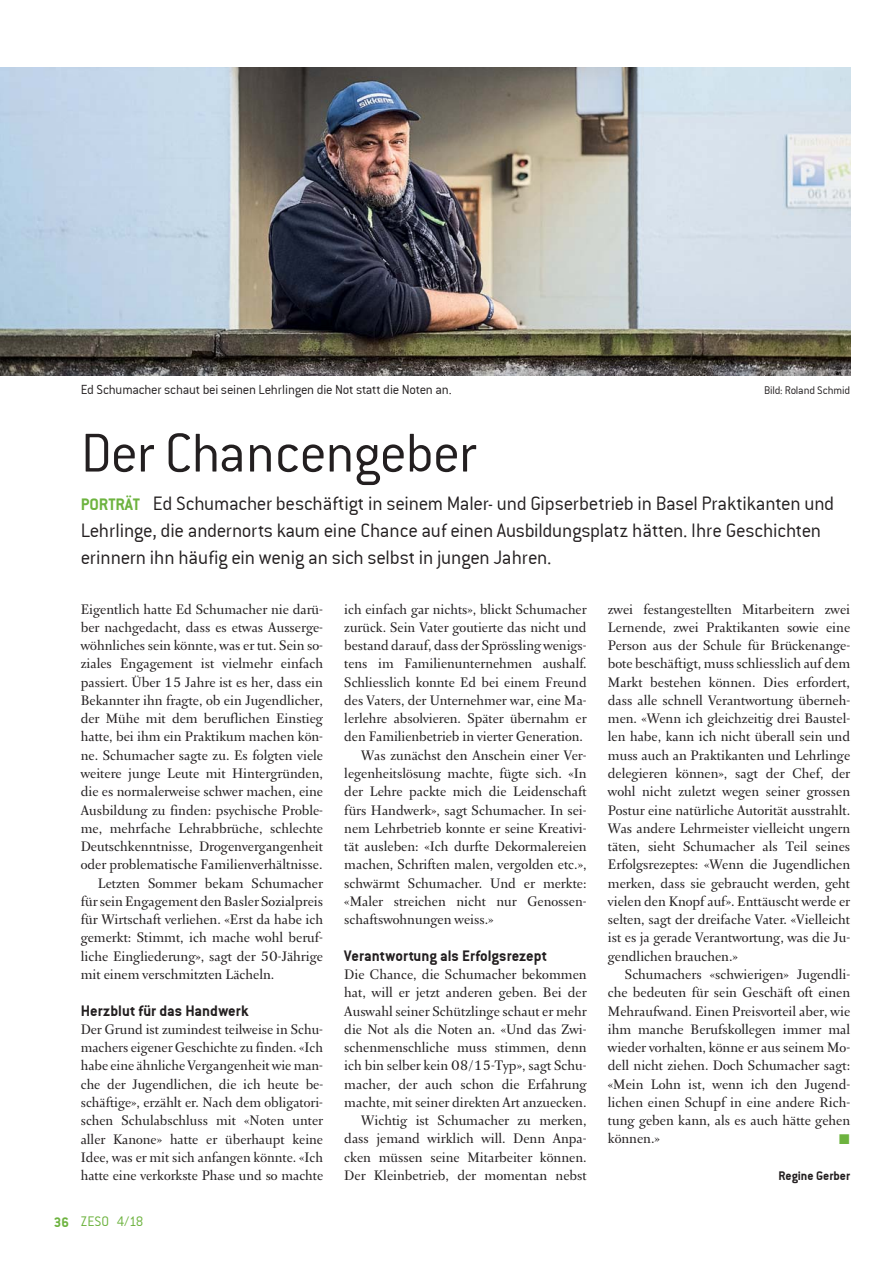
<style>
.page{position:relative;width:893px;height:1263px;background:#fff}
.page>*{position:absolute;margin:0;border:0;box-sizing:border-box;transform-origin:0 0}
.t1{font:300 60px "Conduit ITC";letter-spacing:-.02em;color:#231f20}
.t2{font:21px/27px "Conduit ITCTT Light";letter-spacing:-.015em;color:#231f20}
.t3{font:16.5px/18.3px "Arnhem Fine";color:#231f20;text-align:justify}
.t4{font:16.5px "Conduit ITCTT Bold";letter-spacing:.005em;color:#231f20}
.t5{font:15px "Conduit ITCTT Light";color:#6db33f}
.t6{font:14.25px "Conduit ITCTT Light";letter-spacing:-.02em;color:#231f20}
.t7{font:13.5px "Conduit ITCTT Bold";color:#231f20}
.t8{font:12px "Conduit ITCTT Light";letter-spacing:-.015em;color:#231f20}
.s1{font-family:"Conduit ITCTT Bold";font-size:18px;color:#6db33f}
.s2{font-family:"Conduit ITCTT Bold"}
</style>
<div class="page">
<img style="left:0;top:68px;width:850px;height:308px">
<p class="t6" style="left:81px;top:381px;width:372px">Ed Schumacher schaut bei seinen Lehrlingen die Not statt die Noten an.</p>
<p class="t8" style="left:764px;top:383px;width:88px">Bild: Roland Schmid</p>
<h1 class="t1" style="left:81px;top:432px;width:397px">Der Chancengeber</h1>
<p class="t2" style="left:81px;top:489px;width:755px"><span class="s1">PORTRÄT</span> Ed Schumacher beschäftigt in seinem Maler- und Gipserbetrieb in Basel Praktikanten und<br>Lehrlinge, die andernorts kaum eine Chance auf einen Ausbildungsplatz hätten. Ihre Geschichten erinnern ihn häufig ein wenig an sich selbst in jungen Jahren.</p>
<p class="t3" style="left:81px;top:601px;width:244px">Eigentlich hatte Ed Schumacher nie darü-</p>
<p class="t3" style="left:81px;top:619px;width:244px">ber nachgedacht, dass es etwas Ausserge-</p>
<p class="t3" style="left:81px;top:638px;width:244px">wöhnliches sein könnte, was er tut. Sein so-</p>
<p class="t3" style="left:81px;top:656px;width:244px">ziales Engagement ist vielmehr einfach</p>
<p class="t3" style="left:81px;top:674px;width:244px">passiert. Über 15 Jahre ist es her, dass ein</p>
<p class="t3" style="left:81px;top:692px;width:244px">Bekannter ihn fragte, ob ein Jugendlicher,</p>
<p class="t3" style="left:81px;top:711px;width:244px">der Mühe mit dem beruflichen Einstieg</p>
<p class="t3" style="left:81px;top:729px;width:244px">hatte, bei ihm ein Praktikum machen kön-</p>
<p class="t3" style="left:81px;top:747px;width:244px">ne. Schumacher sagte zu. Es folgten viele</p>
<p class="t3" style="left:81px;top:766px;width:244px">weitere junge Leute mit Hintergründen,</p>
<p class="t3" style="left:81px;top:784px;width:244px">die es normalerweise schwer machen, eine</p>
<p class="t3" style="left:81px;top:802px;width:244px">Ausbildung zu finden: psychische Proble-</p>
<p class="t3" style="left:81px;top:820px;width:244px">me, mehrfache Lehrabbrüche, schlechte</p>
<p class="t3" style="left:81px;top:839px;width:244px">Deutschkenntnisse, Drogenvergangenheit</p>
<p class="t3" style="left:81px;top:857px;width:243px">oder problematische Familienverhältnisse.</p>
<p class="t3" style="left:98px;top:875px;width:227px">Letzten Sommer bekam Schumacher</p>
<p class="t3" style="left:81px;top:893px;width:244px">für sein Engagement den Basler Sozialpreis</p>
<p class="t3" style="left:81px;top:912px;width:244px">für Wirtschaft verliehen. «Erst da habe ich</p>
<p class="t3" style="left:81px;top:930px;width:244px">gemerkt: Stimmt, ich mache wohl beruf-</p>
<p class="t3" style="left:81px;top:948px;width:244px">liche Eingliederung», sagt der 50-Jährige</p>
<p class="t3" style="left:81px;top:967px;width:195px">mit einem verschmitzten Lächeln.</p>
<p class="t4" style="left:81px;top:1000px;width:169px">Herzblut für das Handwerk</p>
<p class="t3" style="left:81px;top:1021px;width:244px">Der Grund ist zumindest teilweise in Schu&shy;machers eigener Geschichte zu finden. «Ich habe eine ähnliche Vergangenheit wie man&shy;che der Jugendlichen, die ich heute be&shy;schäftige», erzählt er. Nach dem obligatori&shy;schen Schulabschluss mit «Noten unter aller Kanone» hatte er überhaupt keine Idee, was er mit sich anfangen könnte. «Ich hatte eine verkorkste Phase und so machte</p>
<p class="t5" style="left:54px;top:1213px;width:91px"><span class="s2">36</span> ZESO 4/18</p>
<p class="t3" style="left:344px;top:601px;width:244px">ich einfach gar nichts», blickt Schumacher</p>
<p class="t3" style="left:344px;top:619px;width:244px">zurück. Sein Vater goutierte das nicht und</p>
<p class="t3" style="left:344px;top:638px;width:244px">bestand darauf, dass der Sprössling wenigs-</p>
<p class="t3" style="left:344px;top:656px;width:244px">tens im Familienunternehmen aushalf.</p>
<p class="t3" style="left:344px;top:674px;width:244px">Schliesslich konnte Ed bei einem Freund</p>
<p class="t3" style="left:344px;top:692px;width:244px">des Vaters, der Unternehmer war, eine Ma-</p>
<p class="t3" style="left:344px;top:711px;width:244px">lerlehre absolvieren. Später übernahm er</p>
<p class="t3" style="left:344px;top:729px;width:240px">den Familienbetrieb in vierter Generation.</p>
<p class="t3" style="left:361px;top:747px;width:227px">Was zunächst den Anschein einer Ver-</p>
<p class="t3" style="left:344px;top:766px;width:244px">legenheitslösung machte, fügte sich. «In</p>
<p class="t3" style="left:344px;top:784px;width:244px">der Lehre packte mich die Leidenschaft</p>
<p class="t3" style="left:344px;top:802px;width:244px">fürs Handwerk», sagt Schumacher. In sei-</p>
<p class="t3" style="left:344px;top:820px;width:244px">nem Lehrbetrieb konnte er seine Kreativi-</p>
<p class="t3" style="left:344px;top:839px;width:244px">tät ausleben: «Ich durfte Dekormalereien</p>
<p class="t3" style="left:344px;top:857px;width:244px">machen, Schriften malen, vergolden etc.»,</p>
<p class="t3" style="left:344px;top:875px;width:244px">schwärmt Schumacher. Und er merkte:</p>
<p class="t3" style="left:344px;top:893px;width:244px">«Maler streichen nicht nur Genossen-</p>
<p class="t3" style="left:344px;top:912px;width:151px">schaftswohnungen weiss.»</p>
<p class="t4" style="left:344px;top:946px;width:204px">Verantwortung als Erfolgsrezept</p>
<p class="t3" style="left:344px;top:967px;width:244px;text-align:right">Die Chance, die Schumacher bekommen hat, will er jetzt anderen geben. Bei der Auswahl seiner Schützlinge schaut er mehr die Not als die Noten an. «Und das Zwi&shy;schenmenschliche muss stimmen, denn ich bin selber kein 08/15-Typ», sagt Schu&shy;macher, der auch schon die Erfahrung machte, mit seiner direkten Art anzuecken.<br>Wichtig ist Schumacher zu merken, dass jemand wirklich will. Denn Anpa&shy;cken müssen seine Mitarbeiter können.<br>Der Kleinbetrieb, der momentan nebst</p>
<p class="t3" style="left:608px;top:601px;width:244px">zwei festangestellten Mitarbeitern zwei Lernende, zwei Praktikanten sowie eine Person aus der Schule für Brückenange&shy;bote beschäftigt, muss schliesslich auf dem Markt bestehen können. Dies erfordert, dass alle schnell Verantwortung überneh&shy;men. «Wenn ich gleichzeitig drei Baustel&shy;len habe, kann ich nicht überall sein und muss auch an Praktikanten und Lehrlinge delegieren können», sagt der Chef, der wohl nicht zuletzt wegen seiner grossen Postur eine natürliche Autorität ausstrahlt.<br>Was andere Lehrmeister vielleicht ungern täten, sieht Schumacher als Teil seines Erfolgsrezeptes: «Wenn die Jugendlichen merken, dass sie gebraucht werden, geht vielen den Knopf auf». Enttäuscht werde er selten, sagt der dreifache Vater. «Vielleicht ist es ja gerade Verantwortung, was die Ju&shy;gendlichen brauchen.»</p>
<p class="t3" style="left:608px;top:967px;width:244px;text-indent:17px">Schumachers «schwierigen» Jugendli&shy;che bedeuten für sein Geschäft oft einen Mehraufwand. Einen Preisvorteil aber, wie ihm manche Berufskollegen immer mal wieder vorhalten, könne er aus seinem Mo&shy;dell nicht ziehen. Doch Schumacher sagt: «Mein Lohn ist, wenn ich den Jugend&shy;lichen einen Schupf in eine andere Rich&shy;tung geben kann, als es auch hätte gehen können.»</p>
<p class="t7" style="left:778px;top:1168px;width:73px">Regine Gerber</p>
</div>
